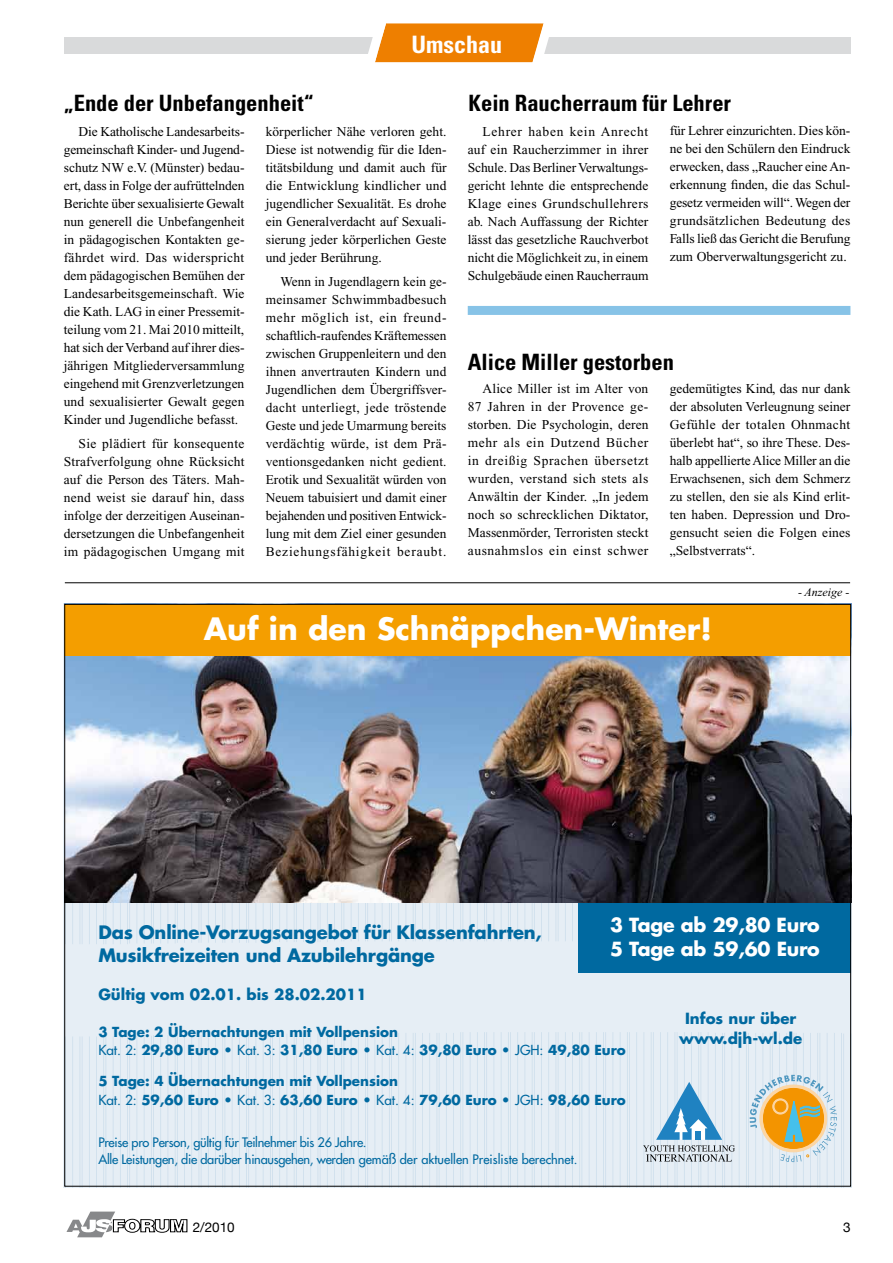
<style>
.page{position:relative;width:893px;height:1263px;background:#fff}
.page>*{position:absolute;margin:0;border:0;box-sizing:border-box;transform-origin:0 0}
.t1{font:700 30px "Futura";color:#fff}
.t2{font:700 condensed 24px "Univers";color:#fff}
.t3{font:700 condensed 22.5px "Univers";color:#000}
.t4{font:700 18.9px/24.8px "Futura";letter-spacing:-.01em;color:#fff}
.t5{font:700 18px/23.4px "Futura";letter-spacing:-.01em;color:#0069a0}
.t6{font:700 15px/19.5px "Futura";color:#0069a0;text-align:center}
.t7{font:13.5px/18px "Times New Roman";color:#000;text-align:justify}
.t8{font:700 13.5px/18.5px "Futura";color:#0069a0}
.t9{font:13.5px "Helvetica Neue";color:#000}
.t10{font:12.75px/17.4px "Futura";letter-spacing:-.02em;color:#0069a0}
.t11{font:italic 12px "Times New Roman";color:#000}
.s1{font-weight:400}
</style>
<div class="page">
<hr style="left:65px;top:582px;width:785px;height:1px;background:#000">
<svg style="left:66px;top:1211px;width:121px;height:26px"></svg>
<div style="left:468px;top:306px;width:382px;height:9px;background:#87c3e7"></div>
<img style="left:64px;top:902px;width:787px;height:285px">
<svg style="left:750px;top:1075px;width:87px;height:87px;background:#d5c69e"></svg>
<svg style="left:643px;top:1082px;width:92px;height:80px;background:#b0cbde"></svg>
<div style="left:696px;top:1131px;width:5px;height:9px;background:#1f82c1"></div>
<div style="left:579px;top:902px;width:272px;height:71px;background:#0069a0"></div>
<img style="left:64px;top:603px;width:787px;height:299px">
<div style="left:64px;top:604px;width:787px;height:51px;background:#f49e00"></div>
<div style="left:64px;top:37px;width:786px;height:17px;background:#d9dadb"></div>
<svg style="left:368px;top:23px;width:181px;height:40px;background:#f09228"></svg>
<h2 class="t2" style="left:411px;top:29px;width:92px">Umschau</h2>
<h3 class="t3" style="left:64px;top:90px;width:251px">„Ende der Unbefangenheit“</h3>
<h3 class="t3" style="left:469px;top:90px;width:264px">Kein Raucherraum für Lehrer</h3>
<p class="t7" style="left:468px;top:123px;width:182px;text-indent:15px">Lehrer haben kein Anrecht auf ein Raucherzimmer in ihrer Schule. Das Berliner Verwaltungs&shy;gericht lehnte die entsprechende Klage eines Grundschullehrers ab. Nach Auffassung der Richter lässt das gesetzliche Rauchverbot nicht die Möglichkeit zu, in einem Schulgebäude einen Raucherraum</p>
<p class="t7" style="left:670px;top:121px;width:182px">für Lehrer einzurichten. Dies kön&shy;ne bei den Schülern den Eindruck erwecken, dass „Raucher eine An&shy;erkennung finden, die das Schul&shy;gesetz vermeiden will“. Wegen der grundsätzlichen Bedeutung des Falls ließ das Gericht die Berufung zum Oberverwaltungsgericht zu.</p>
<p class="t7" style="left:266px;top:122px;width:182px">körperlicher Nähe verloren geht.<br>Diese ist notwendig für die Iden&shy;titätsbildung und damit auch für die Entwicklung kindlicher und jugendlicher Sexualität. Es drohe ein Generalverdacht auf Sexuali&shy;sierung jeder körperlichen Geste und jeder Berührung.</p>
<p class="t7" style="left:266px;top:273px;width:182px;text-indent:15px">Wenn in Jugendlagern kein ge&shy;meinsamer Schwimmbadbesuch mehr möglich ist, ein freund&shy;schaftlich-raufendes Kräftemessen zwischen Gruppenleitern und den ihnen anvertrauten Kindern und Jugendlichen dem Übergriffsver&shy;dacht unterliegt, jede tröstende Geste und jede Umarmung bereits verdächtig würde, ist dem Prä&shy;ventionsgedanken nicht gedient.<br>Erotik und Sexualität würden von Neuem tabuisiert und damit einer bejahenden und positiven Entwick&shy;lung mit dem Ziel einer gesunden Beziehungsfähigkeit beraubt.</p>
<p class="t7" style="left:64px;top:122px;width:182px;text-indent:15px">Die Katholische Landesarbeits&shy;gemeinschaft Kinder- und Jugend&shy;schutz NW e.V. (Münster) bedau&shy;ert, dass in Folge der aufrüttelnden Berichte über sexualisierte Gewalt nun generell die Unbefangenheit in pädagogischen Kontakten ge&shy;fährdet wird. Das widerspricht dem pädagogischen Bemühen der Landesarbeitsgemeinschaft. Wie die Kath. LAG in einer Pressemit&shy;teilung vom 21. Mai 2010 mitteilt, hat sich der Verband auf ihrer dies&shy;jährigen Mitgliederversammlung eingehend mit Grenzverletzungen und sexualisierter Gewalt gegen Kinder und Jugendliche befasst.</p>
<p class="t7" style="left:64px;top:435px;width:182px;text-indent:15px">Sie plädiert für konsequente Strafverfolgung ohne Rücksicht auf die Person des Täters. Mah&shy;nend weist sie darauf hin, dass infolge der derzeitigen Auseinan&shy;dersetzungen die Unbefangenheit im pädagogischen Umgang mit</p>
<h3 class="t3" style="left:468px;top:348px;width:208px">Alice Miller gestorben</h3>
<p class="t7" style="left:468px;top:380px;width:182px;text-indent:15px">Alice Miller ist im Alter von 87 Jahren in der Provence ge&shy;storben. Die Psychologin, deren mehr als ein Dutzend Bücher in dreißig Sprachen übersetzt wurden, verstand sich stets als Anwältin der Kinder. „In jedem noch so schrecklichen Diktator, Massenmörder, Terroristen steckt ausnahmslos ein einst schwer</p>
<p class="t7" style="left:670px;top:380px;width:182px">gedemütigtes Kind, das nur dank der absoluten Verleugnung seiner Gefühle der totalen Ohnmacht überlebt hat“, so ihre These. Des&shy;halb appellierte Alice Miller an die Erwachsenen, sich dem Schmerz zu stellen, den sie als Kind erlit&shy;ten haben. Depression und Dro&shy;gensucht seien die Folgen eines „Selbstverrats“.</p>
<h1 class="t1" style="left:204px;top:608px;width:510px">Auf in den Schnäppchen-Winter!</h1>
<p class="t11" style="left:798px;top:586px;width:53px">- Anzeige -</p>
<h3 class="t5" style="left:98px;top:920px;width:445px">Das Online-Vorzugsangebot für Klassenfahrten,<br>Musikfreizeiten und Azubilehrgänge</h3>
<h3 class="t4" style="left:610px;top:911px;width:211px">3 Tage ab 29,80 Euro<br>5 Tage ab 59,60 Euro</h3>
<p class="t6" style="left:98px;top:984px;width:270px">Gültig vom 02.01. bis 28.02.2011</p>
<p class="t8" style="left:98px;top:1022px;width:529px">3 Tage: 2 Übernachtungen mit Vollpension<br><span class="s1">Kat. 2:</span> 29,80 Euro • <span class="s1">Kat. 3:</span> 31,80 Euro • <span class="s1">Kat. 4:</span> 39,80 Euro • <span class="s1">JGH:</span> 49,80 Euro</p>
<p class="t8" style="left:98px;top:1072px;width:529px">5 Tage: 4 Übernachtungen mit Vollpension<br><span class="s1">Kat. 2:</span> 59,60 Euro • <span class="s1">Kat. 3:</span> 63,60 Euro • <span class="s1">Kat. 4:</span> 79,60 Euro • <span class="s1">JGH:</span> 98,60 Euro</p>
<p class="t10" style="left:98px;top:1133px;width:481px">Preise pro Person, gültig für Teilnehmer bis 26 Jahre.<br>Alle Leistungen, die darüber hinausgehen, werden gemäß der aktuellen Preisliste berechnet.</p>
<p class="t6" style="left:679px;top:1009px;width:125px">Infos nur über www.djh-wl.de</p>
<p class="t9" style="left:193px;top:1219px;width:44px">2/2010</p>
<p class="t9" style="left:843px;top:1219px;width:9px">3</p>
</div>
